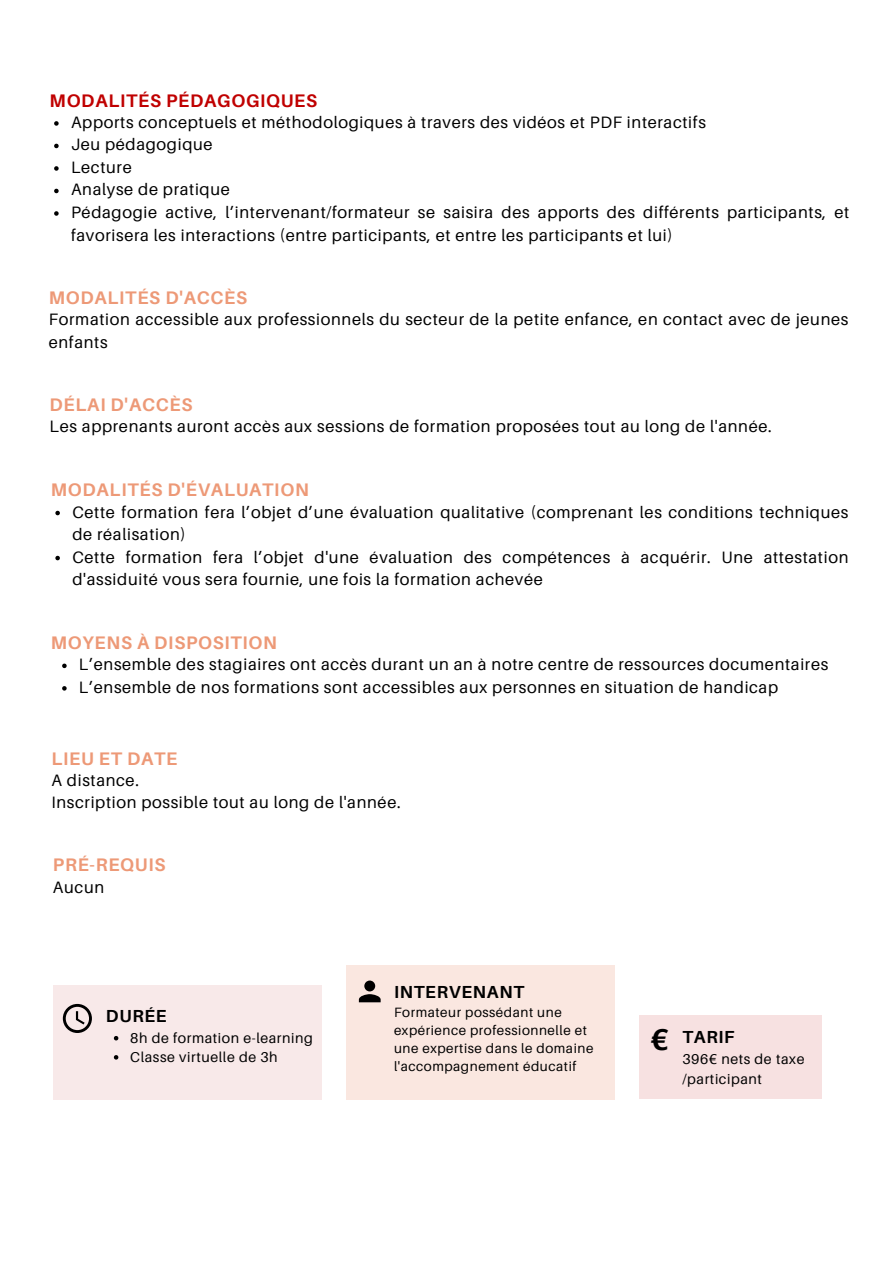
<style>
.page{position:relative;width:894px;height:1264px;background:#fff}
.page>*{position:absolute;margin:0;border:0;box-sizing:border-box;transform-origin:0 0}
.t1{font:700 30px "Aileron";color:#000}
.t2{font:700 18.15px "Aileron";letter-spacing:.04em;color:#ed9977}
.t3{font:700 18.15px "Aileron";letter-spacing:.04em;color:#c00000}
.t4{font:700 17.4px "Aileron";letter-spacing:.04em;color:#000}
.t5{font:16.5px/22.5px "Aileron";letter-spacing:.04em;color:#000}
.t6{font:14.25px/19.2px "Aileron";letter-spacing:.04em;color:#000}
.t7{font:13.5px/18px "Aileron";letter-spacing:.04em;color:#000}
</style>
<div class="page">
<svg style="left:54px;top:121px;width:5px;height:5px"></svg>
<svg style="left:54px;top:144px;width:5px;height:4px"></svg>
<svg style="left:54px;top:166px;width:5px;height:5px"></svg>
<svg style="left:54px;top:189px;width:5px;height:4px"></svg>
<svg style="left:54px;top:211px;width:5px;height:5px"></svg>
<svg style="left:55px;top:511px;width:5px;height:4px"></svg>
<svg style="left:55px;top:556px;width:5px;height:4px"></svg>
<svg style="left:62px;top:663px;width:5px;height:5px"></svg>
<svg style="left:62px;top:686px;width:5px;height:4px"></svg>
<div style="left:53px;top:985px;width:268px;height:114px;background:#f8e9e9"></div>
<svg style="left:63px;top:1003px;width:29px;height:29px"></svg>
<div style="left:346px;top:964px;width:268px;height:135px;background:#fae7e0"></div>
<svg style="left:359px;top:980px;width:21px;height:22px"></svg>
<svg style="left:114px;top:1036px;width:4px;height:4px"></svg>
<svg style="left:114px;top:1055px;width:4px;height:4px"></svg>
<div style="left:639px;top:1015px;width:183px;height:84px;background:#f7e1e1"></div>
<h1 class="t3" style="left:50px;top:89px;width:269px">MODALITÉS PÉDAGOGIQUES</h1>
<p class="t5" style="left:71px;top:111px;width:636px">Apports conceptuels et méthodologiques à travers des vidéos et PDF interactifs</p>
<p class="t5" style="left:71px;top:133px;width:143px">Jeu pédagogique</p>
<p class="t5" style="left:71px;top:156px;width:62px">Lecture</p>
<p class="t5" style="left:71px;top:178px;width:160px">Analyse de pratique</p>
<p class="t5" style="left:71px;top:201px;width:779px">Pédagogie active, l’intervenant/formateur se saisira des apports des différents participants, et favorisera les interactions (entre participants, et entre les participants et lui)</p>
<p class="t2" style="left:49px;top:286px;width:200px">MODALITÉS D'ACCÈS</p>
<p class="t5" style="left:49px;top:308px;width:801px">Formation accessible aux professionnels du secteur de la petite enfance, en contact avec de jeunes enfants</p>
<p class="t2" style="left:50px;top:393px;width:144px">DÉLAI D'ACCÈS</p>
<p class="t5" style="left:50px;top:415px;width:723px">Les apprenants auront accès aux sessions de formation proposées tout au long de l'année.</p>
<p class="t2" style="left:51px;top:478px;width:259px">MODALITÉS D'ÉVALUATION</p>
<p class="t5" style="left:72px;top:500px;width:777px">Cette formation fera l’objet d’une évaluation qualitative (comprenant les conditions techniques de réalisation)<br>Cette formation fera l’objet d'une évaluation des compétences à acquérir. Une attestation d'assiduité vous sera fournie, une fois la formation achevée</p>
<p class="t2" style="left:51px;top:631px;width:227px">MOYENS À DISPOSITION</p>
<p class="t5" style="left:79px;top:653px;width:750px">L’ensemble des stagiaires ont accès durant un an à notre centre de ressources documentaires<br>L’ensemble de nos formations sont accessibles aux personnes en situation de handicap</p>
<p class="t2" style="left:51px;top:747px;width:127px">LIEU ET DATE</p>
<p class="t5" style="left:51px;top:768px;width:350px">A distance.<br>Inscription possible tout au long de l'année.</p>
<p class="t2" style="left:53px;top:853px;width:114px">PRÉ-REQUIS</p>
<p class="t5" style="left:53px;top:875px;width:53px">Aucun</p>
<p class="t4" style="left:106px;top:1005px;width:62px">DURÉE</p>
<p class="t6" style="left:130px;top:1027px;width:184px">8h de formation e-learning<br>Classe virtuelle de 3h</p>
<p class="t4" style="left:394px;top:980px;width:132px">INTERVENANT</p>
<p class="t7" style="left:394px;top:1002px;width:201px">Formateur possédant une expérience professionnelle et une expertise dans le domaine l'accompagnement éducatif</p>
<p class="t1" style="left:650px;top:1021px;width:20px">€</p>
<p class="t4" style="left:682px;top:1026px;width:54px">TARIF</p>
<p class="t6" style="left:682px;top:1048px;width:124px;line-height:20px">396€ nets de taxe /participant</p>
</div>
